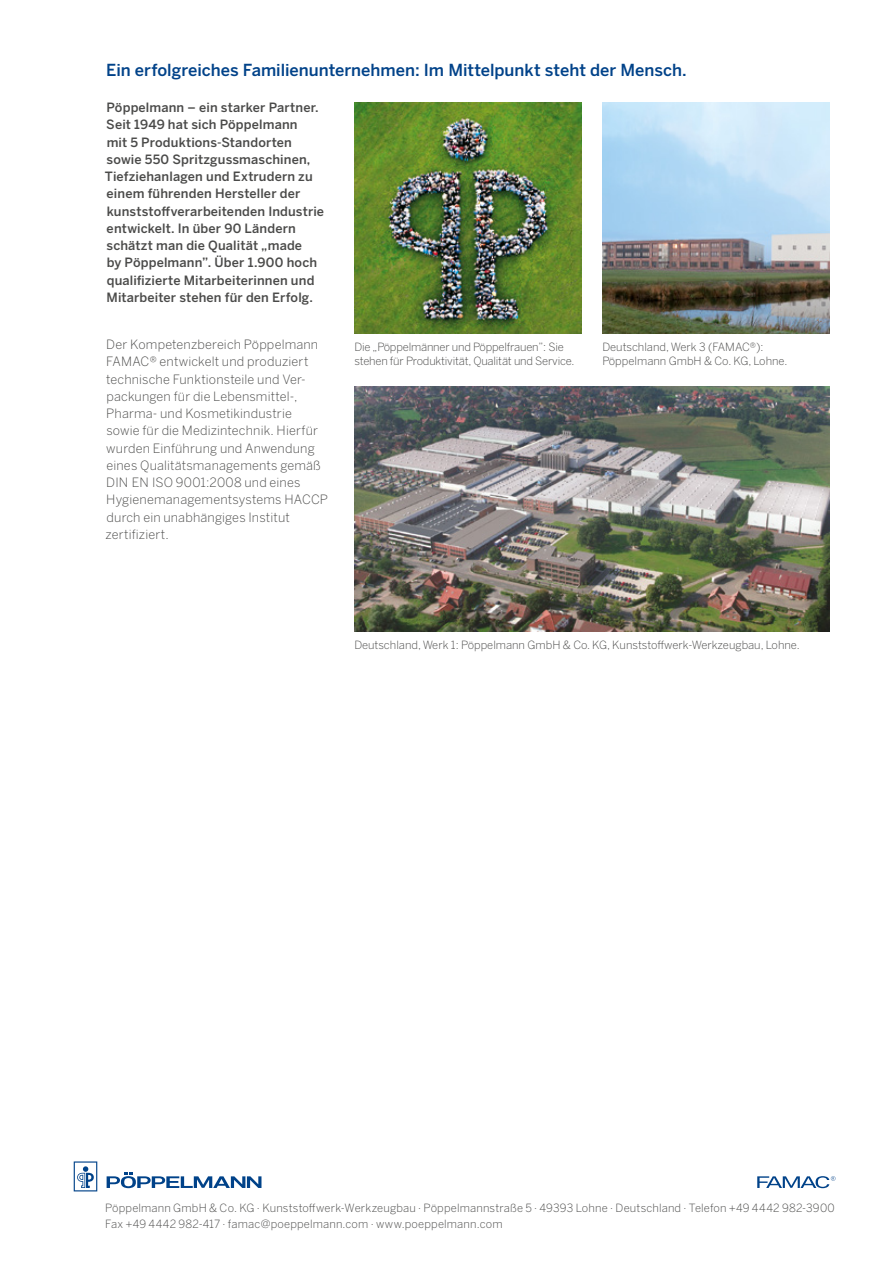
<style>
.page{position:relative;width:893px;height:1263px;background:#fff}
.page>*{position:absolute;margin:0;border:0;box-sizing:border-box;transform-origin:0 0}
.t1{font:500 16.5px "Benton Sans OT";color:#004289}
.t2{font:500 12.75px/17.2px "Benton Sans OT";letter-spacing:.01em;color:#4a4a49}
.t3{font:300 12.75px/17.2px "Benton Sans OT";letter-spacing:.01em;color:#4a4a49}
.t4{font:300 11.25px/14.2px "Benton Sans OT";color:#4a4a49}
</style>
<div class="page">
<img style="left:354px;top:102px;width:227px;height:232px">
<img style="left:354px;top:387px;width:475px;height:245px">
<img style="left:602px;top:102px;width:227px;height:232px">
<svg style="left:74px;top:1161px;width:23px;height:30px"></svg>
<svg style="left:107px;top:1173px;width:154px;height:15px"></svg>
<svg style="left:757px;top:1176px;width:78px;height:12px"></svg>
<h1 class="t1" style="left:106px;top:60px;width:582px">Ein erfolgreiches Familienunternehmen: Im Mittelpunkt steht der Mensch.</h1>
<p class="t2" style="left:105px;top:99px;width:221px">Pöppelmann – ein starker Partner.<br>Seit 1949 hat sich Pöppelmann<br>mit 5 Produktions-Standorten sowie 550 Spritzgussmaschinen, Tiefziehanlagen und Extrudern zu einem führenden Hersteller der kunststoffverarbeitenden Industrie entwickelt. In über 90 Ländern schätzt man die Qualität „made<br>by Pöppelmann”. Über 1.900 hoch qualifizierte Mitarbeiterinnen und Mitarbeiter stehen für den Erfolg.</p>
<p class="t3" style="left:105px;top:336px;width:224px">Der Kompetenzbereich Pöppelmann<br>FAMAC∏ entwickelt und produziert technische Funktionsteile und Ver&shy;packungen für die Lebensmittel-,<br>Pharma- und Kosmetikindustrie<br>sowie für die Medizintechnik. Hierfür wurden Einführung und Anwendung eines Qualitätsmanagements gemäß<br>DIN EN ISO 9001:2008 und eines<br>Hygienemanagementsystems HACCP durch ein unabhängiges Institut zertifiziert.</p>
<p class="t4" style="left:354px;top:340px;width:222px">Die „Pöppelmänner und Pöppelfrauen”: Sie stehen für Produktivität, Qualität und Service.</p>
<p class="t4" style="left:602px;top:340px;width:186px">Deutschland, Werk 3 (FAMAC∏):<br>Pöppelmann GmbH &amp; Co. KG, Lohne.</p>
<p class="t4" style="left:354px;top:638px;width:447px">Deutschland, Werk 1: Pöppelmann GmbH &amp; Co. KG, Kunststoffwerk-Werkzeugbau, Lohne.</p>
<p class="t4" style="left:105px;top:1200px;width:731px;line-height:15.8px">Pöppelmann GmbH &amp; Co. KG · Kunststoffwerk-Werkzeugbau · Pöppelmannstraße 5 · 49393 Lohne · Deutschland · Telefon +49 4442 982-3900<br>Fax +49 4442 982-417 · famac@poeppelmann.com · www.poeppelmann.com</p>
</div>
